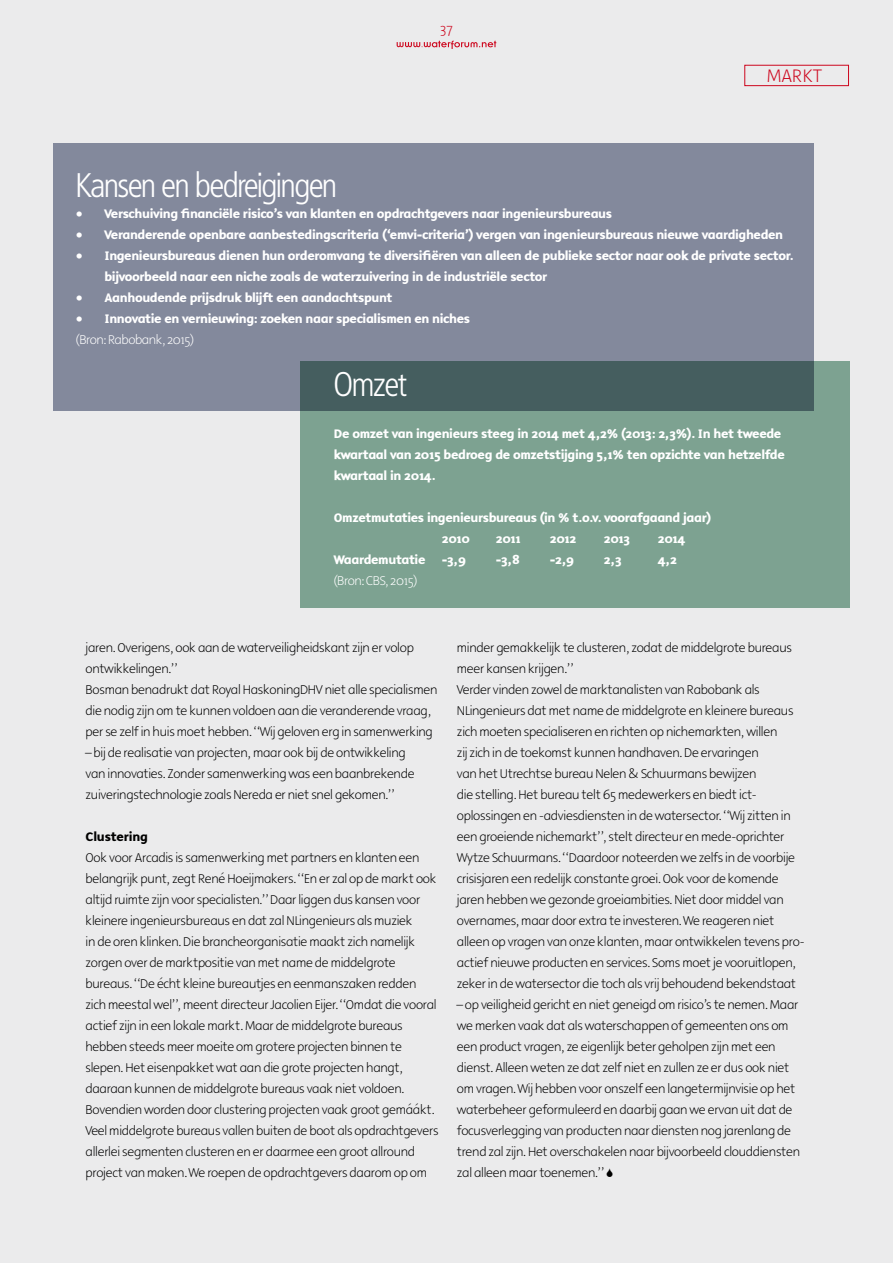
<style>
.page{position:relative;width:893px;height:1263px;background:#ebebec}
.page>*{position:absolute;margin:0;border:0;box-sizing:border-box;transform-origin:0 0}
.t1{font:300 33.75px "Frutiger Condensed BQ";letter-spacing:-.03em;color:#fff}
.t2{font:300 18.15px "Malcom";color:#cd071e}
.t3{font:300 13.5px "Malcom";color:#cd071e}
.t4{font:300 12.75px/21px "Malcom";letter-spacing:-.015em;color:#000}
.t5{font:700 12.75px/21px "Malcom";letter-spacing:-.03em;color:#fff}
.t6{font:300 12.75px "Malcom";letter-spacing:-.03em;color:#fff}
.t7{font:700 12.75px "Malcom";letter-spacing:-.015em;color:#000}
</style>
<div class="page">
<div style="left:745px;top:65px;width:103px;height:21px;border:1px solid #cd071e"></div>
<svg style="left:397px;top:41px;width:99px;height:8px"></svg>
<div style="left:53px;top:143px;width:761px;height:267px;background:#83899c"></div>
<svg style="left:300px;top:361px;width:549px;height:247px;background:#729587"></svg>
<p class="t3" style="left:440px;top:20px;width:14px">37</p>
<h2 class="t2" style="left:767px;top:64px;width:55px">Mar kt</h2>
<h1 class="t1" style="left:76px;top:166px;width:262px">Kansen en bedreigingen</h1>
<p class="t5" style="left:76px;top:203px;width:538px">• Verschuiving financiële risico’s van klanten en opdrachtgevers naar ingenieursbureaus</p>
<p class="t5" style="left:76px;top:224px;width:709px">• Veranderende openbare aanbestedingscriteria (‘emvi-criteria’) vergen van ingenieursbureaus nieuwe vaardigheden</p>
<p class="t5" style="left:104px;top:245px;width:691px;text-indent:-28px">• Ingenieursbureaus dienen hun orderomvang te diversifiëren van alleen de publieke sector naar ook de private sector. bijvoorbeeld naar een niche zoals de waterzuivering in de industriële sector</p>
<p class="t5" style="left:76px;top:287px;width:318px">• Aanhoudende prijsdruk blijft een aandachtspunt</p>
<p class="t5" style="left:76px;top:308px;width:396px">• Innovatie en vernieuwing: zoeken naar specialismen en niches</p>
<p class="t6" style="left:76px;top:331px;width:119px">(Bron: Rabobank, 2015)</p>
<h1 class="t1" style="left:334px;top:364px;width:75px">Omzet</h1>
<p class="t5" style="left:334px;top:423px;width:453px">De omzet van ingenieurs steeg in 2014 met 4,2% (2013: 2,3%). In het tweede kwartaal van 2015 bedroeg de omzetstijging 5,1% ten opzichte van hetzelfde kwartaal in 2014.</p>
<p class="t5" style="left:442px;top:507px;width:271px;text-indent:-108px">Omzetmutaties ingenieursbureaus (in % t.o.v. voorafgaand jaar)<br>2010</p>
<p class="t5" style="left:496px;top:528px;width:27px">2011</p>
<p class="t5" style="left:550px;top:528px;width:28px">2012</p>
<p class="t5" style="left:604px;top:528px;width:28px">2013</p>
<p class="t5" style="left:658px;top:528px;width:29px">2014</p>
<p class="t5" style="left:334px;top:549px;width:93px">Waardemutatie</p>
<p class="t5" style="left:442px;top:549px;width:26px">-3,9</p>
<p class="t5" style="left:496px;top:549px;width:26px">-3,8</p>
<p class="t5" style="left:550px;top:549px;width:26px">-2,9</p>
<p class="t5" style="left:604px;top:549px;width:19px">2,3</p>
<p class="t5" style="left:658px;top:549px;width:21px">4,2</p>
<p class="t6" style="left:334px;top:572px;width:85px">(Bron: CBS, 2015)</p>
<p class="t4" style="left:86px;top:637px;width:353px">jaren. Overigens, ook aan de waterveiligheidskant zijn er volop ontwikkelingen.”<br>Bosman benadrukt dat Royal HaskoningDHV niet alle specialismen die nodig zijn om te kunnen voldoen aan die veranderende vraag, per se zelf in huis moet hebben. “Wij geloven erg in samenwerking</p>
<p class="t4" style="left:86px;top:742px;width:330px">– bij de realisatie van projecten, maar ook bij de ontwikkeling van innovaties. Zonder samenwerking was een baanbrekende zuiveringstechnologie zoals Nereda er niet snel gekomen.”</p>
<p class="t7" style="left:86px;top:828px;width:64px">Clustering</p>
<p class="t4" style="left:86px;top:847px;width:354px">Ook voor Arcadis is samenwerking met partners en klanten een belangrijk punt, zegt René Hoeijmakers. “En er zal op de markt ook altijd ruimte zijn voor specialisten.” Daar liggen dus kansen voor kleinere ingenieursbureaus en dat zal NLingenieurs als muziek<br>in de oren klinken. Die brancheorganisatie maakt zich namelijk zorgen over de marktpositie van met name de middelgrote bureaus. “De écht kleine bureautjes en eenmanszaken redden zich meestal wel”, meent directeur Jacolien Eijer. “Omdat die vooral actief zijn in een lokale markt. Maar de middelgrote bureaus hebben steeds meer moeite om grotere projecten binnen te slepen. Het eisenpakket wat aan die grote projecten hangt, daaraan kunnen de middelgrote bureaus vaak niet voldoen.<br>Bovendien worden door clustering projecten vaak groot gemáákt.<br>Veel middelgrote bureaus vallen buiten de boot als opdrachtgevers allerlei segmenten clusteren en er daarmee een groot allround project van maken. We roepen de opdrachtgevers daarom op om</p>
<p class="t4" style="left:457px;top:637px;width:349px">minder gemakkelijk te clusteren, zodat de middelgrote bureaus meer kansen krijgen.”<br>Verder vinden zowel de marktanalisten van Rabobank als NLingenieurs dat met name de middelgrote en kleinere bureaus zich moeten specialiseren en richten op nichemarkten, willen<br>zij zich in de toekomst kunnen handhaven. De ervaringen<br>van het Utrechtse bureau Nelen &amp; Schuurmans bewijzen<br>die stelling. Het bureau telt 65 medewerkers en biedt ict&shy;oplossingen en -adviesdiensten in de watersector. “Wij zitten in een groeiende nichemarkt”, stelt directeur en mede-oprichter Wytze Schuurmans. “Daardoor noteerden we zelfs in de voorbije crisisjaren een redelijk constante groei. Ook voor de komende jaren hebben we gezonde groeiambities. Niet door middel van overnames, maar door extra te investeren. We reageren niet alleen op vragen van onze klanten, maar ontwikkelen tevens pro&shy;actief nieuwe producten en services. Soms moet je vooruitlopen, zeker in de watersector die toch als vrij behoudend bekendstaat</p>
<p class="t4" style="left:457px;top:994px;width:345px">– op veiligheid gericht en niet geneigd om risico’s te nemen. Maar we merken vaak dat als waterschappen of gemeenten ons om een product vragen, ze eigenlijk beter geholpen zijn met een dienst. Alleen weten ze dat zelf niet en zullen ze er dus ook niet om vragen. Wij hebben voor onszelf een langetermijnvisie op het waterbeheer geformuleerd en daarbij gaan we ervan uit dat de focusverlegging van producten naar diensten nog jarenlang de trend zal zijn. Het overschakelen naar bijvoorbeeld clouddiensten zal alleen maar toenemen.”</p>
</div>
